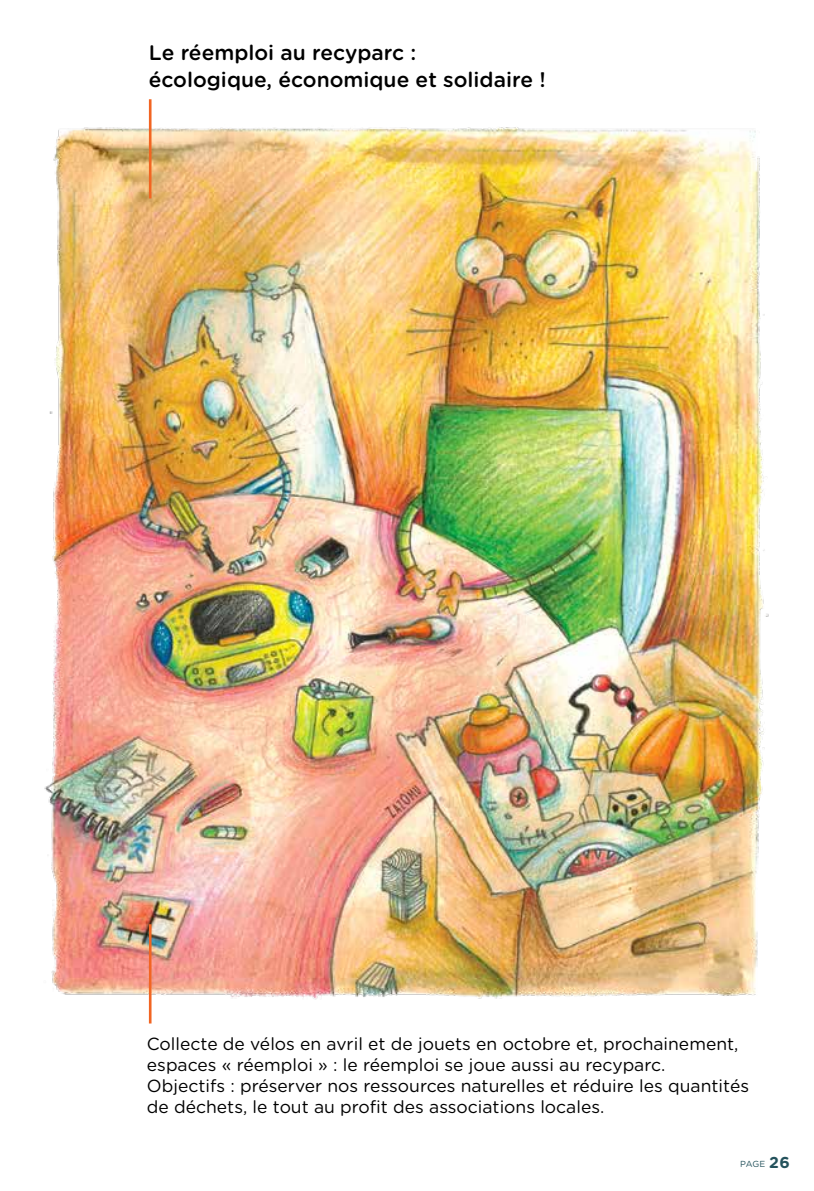
<style>
.page{position:relative;width:814px;height:1191px;background:#fff}
.page>*{position:absolute;margin:0;border:0;box-sizing:border-box;transform-origin:0 0}
.t1{font:500 21px/26.2px "Gotham Rounded";color:#000}
.t2{font:17.5px/21px "Gotham Rounded";color:#000}
.t3{font:8.75px "Gotham Rounded";color:#24525c}
.s1{font-weight:700;font-size:15.75px}
</style>
<div class="page">
<img style="left:44px;top:124px;width:725px;height:876px">
<hr style="left:149px;top:99px;width:2px;height:99px;background:#f26522">
<hr style="left:149px;top:924px;width:2px;height:99px;background:#f26522">
<p class="t1" style="left:149px;top:39px;width:398px">Le réemploi au recyparc :<br>écologique, économique et solidaire !</p>
<p class="t2" style="left:147px;top:1033px;width:603px">Collecte de vélos en avril et de jouets en octobre et, prochainement, espaces « réemploi » : le réemploi se joue aussi au recyparc.<br>Objectifs : préserver nos ressources naturelles et réduire les quantités de déchets, le tout au profit des associations locales.</p>
<p class="t3" style="left:740px;top:1157px;width:51px">PAGE <span class="s1">26</span></p>
</div>
